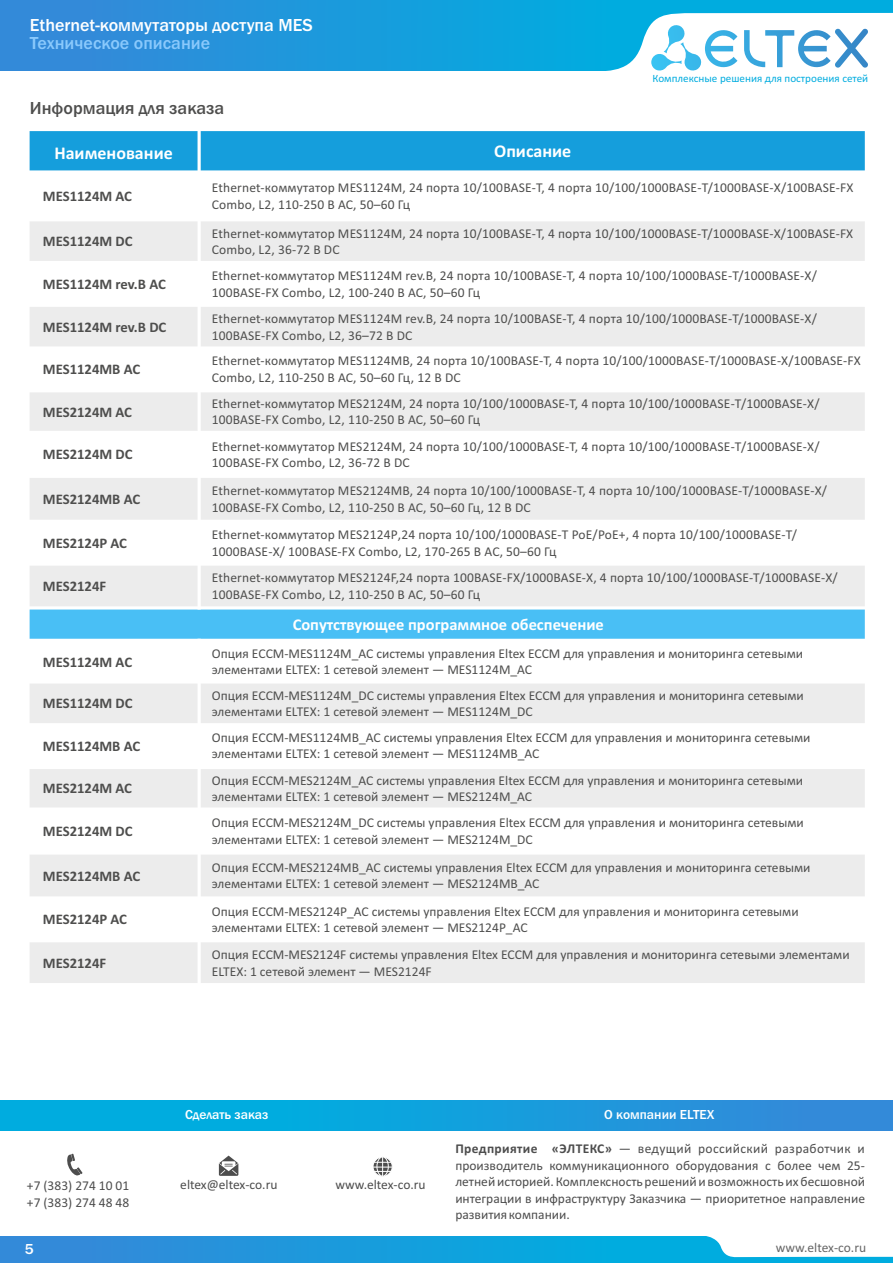
<style>
.page{position:relative;width:893px;height:1263px;background:#fff}
.page>*{position:absolute;margin:0;border:0;box-sizing:border-box;transform-origin:0 0}
.t1{font:500 18px "Franklin Gothic";color:#fff}
.t2{font:700 18px "Calibri";color:#fff}
.t3{font:500 18px "Franklin Gothic";color:#8ac9fc}
.t4{font:500 18px "Franklin Gothic";color:#4e4e4d}
.t5{font:700 16.5px "Calibri";color:#fff}
.t6{font:500 15px "Franklin Gothic";color:#fff}
.t7{font:700 14.7px "Calibri";color:#4e4e4d}
.t8{font:13.5px/16.5px "Calibri";color:#4e4e4d}
.t9{font:13.5px/16.5px "Calibri";color:#4d4d4d}
.t10{font:500 13.5px "Franklin Gothic";color:#fff}
.t11{font:13.5px "Calibri";color:#666}
.t12{font:11.1px "Calibri";color:#00acdf}
.s1{font-weight:700}
</style>
<div class="page">
<div style="left:0;top:0;width:893px;height:71px;background:linear-gradient(to right,#3489d9,#00b4e0)"></div>
<svg style="left:589px;top:13px;width:304px;height:58px"></svg>
<div style="left:0;top:1236px;width:893px;height:27px;background:linear-gradient(to right,#3489d9,#00b4e0)"></div>
<svg style="left:703px;top:1236px;width:190px;height:21px"></svg>
<div style="left:0;top:1100px;width:893px;height:30px;background:linear-gradient(to right,#00b4e0,#3489d9)"></div>
<svg style="left:219px;top:1155px;width:19px;height:21px"></svg>
<div style="left:373px;top:1156px;width:20px;height:21px;background:#fafafa;border:1px solid #fff;border-radius:50%"></div>
<div style="left:376px;top:1156px;width:13px;height:20px;background:#fefefe;border:1px solid #fff;border-radius:50%"></div>
<svg style="left:373px;top:1157px;width:19px;height:19px"></svg>
<svg style="left:67px;top:1154px;width:16px;height:22px"></svg>
<div style="left:28px;top:129px;width:171px;height:43px;background:#159edc"></div>
<div style="left:199px;top:129px;width:667px;height:43px;background:#159edc"></div>
<div style="left:28px;top:220px;width:171px;height:42px;background:#ececec"></div>
<div style="left:199px;top:220px;width:667px;height:42px;background:#ececec"></div>
<div style="left:28px;top:305px;width:171px;height:43px;background:#ececec"></div>
<div style="left:199px;top:305px;width:667px;height:43px;background:#ececec"></div>
<div style="left:28px;top:391px;width:171px;height:41px;background:#ececec"></div>
<div style="left:199px;top:391px;width:667px;height:41px;background:#ececec"></div>
<div style="left:28px;top:476px;width:171px;height:45px;background:#ececec"></div>
<div style="left:199px;top:476px;width:667px;height:45px;background:#ececec"></div>
<div style="left:28px;top:564px;width:171px;height:44px;background:#ececec"></div>
<div style="left:199px;top:564px;width:667px;height:44px;background:#ececec"></div>
<div style="left:28px;top:608px;width:838px;height:32px;background:#49bff5"></div>
<div style="left:28px;top:682px;width:171px;height:43px;background:#ececec"></div>
<div style="left:199px;top:682px;width:667px;height:43px;background:#ececec"></div>
<div style="left:28px;top:767px;width:171px;height:42px;background:#ececec"></div>
<div style="left:199px;top:767px;width:667px;height:42px;background:#ececec"></div>
<div style="left:28px;top:853px;width:171px;height:45px;background:#ececec"></div>
<div style="left:199px;top:853px;width:667px;height:45px;background:#ececec"></div>
<div style="left:28px;top:941px;width:171px;height:44px;background:#ececec"></div>
<div style="left:199px;top:941px;width:667px;height:44px;background:#ececec"></div>
<hr style="left:26px;top:128px;width:4px;height:858px;background:#fff">
<hr style="left:198px;top:639px;width:3px;height:347px;background:#fff">
<hr style="left:198px;top:128px;width:3px;height:481px;background:#fff">
<hr style="left:865px;top:128px;width:3px;height:858px;background:#fff">
<hr style="left:26px;top:983px;width:842px;height:3px;background:#fff">
<hr style="left:26px;top:939px;width:842px;height:3px;background:#fff">
<hr style="left:26px;top:896px;width:842px;height:3px;background:#fff">
<hr style="left:26px;top:851px;width:842px;height:3px;background:#fff">
<hr style="left:26px;top:807px;width:842px;height:4px;background:#fff">
<hr style="left:26px;top:766px;width:842px;height:3px;background:#fff">
<hr style="left:26px;top:723px;width:842px;height:3px;background:#fff">
<hr style="left:26px;top:680px;width:842px;height:3px;background:#fff">
<hr style="left:26px;top:639px;width:842px;height:3px;background:#fff">
<hr style="left:26px;top:606px;width:842px;height:3px;background:#fff">
<hr style="left:26px;top:562px;width:842px;height:4px;background:#fff">
<hr style="left:26px;top:520px;width:842px;height:3px;background:#fff">
<hr style="left:26px;top:475px;width:842px;height:3px;background:#fff">
<hr style="left:26px;top:431px;width:842px;height:3px;background:#fff">
<hr style="left:26px;top:389px;width:842px;height:3px;background:#fff">
<hr style="left:26px;top:346px;width:842px;height:4px;background:#fff">
<hr style="left:26px;top:304px;width:842px;height:3px;background:#fff">
<hr style="left:26px;top:261px;width:842px;height:3px;background:#fff">
<hr style="left:26px;top:218px;width:842px;height:3px;background:#fff">
<svg style="left:29px;top:170px;width:836px;height:2px;background:#cbe9f7"></svg>
<hr style="left:26px;top:128px;width:842px;height:3px;background:#fff">
<h1 class="t1" style="left:30px;top:19px;width:284px">Ethernet-коммутаторы доступа MES</h1>
<h1 class="t3" style="left:30px;top:36px;width:182px">Техническое описание</h1>
<h1 class="t4" style="left:30px;top:102px;width:196px">Информация для заказа</h1>
<p class="t12" style="left:652px;top:73px;width:217px">Комплексные решения для построения сетей</p>
<h1 class="t2" style="left:54px;top:146px;width:120px">Наименование</h1>
<h1 class="t2" style="left:494px;top:143px;width:79px">Описание</h1>
<p class="t7" style="left:43px;top:190px;width:91px">MES1124M AC</p>
<p class="t8" style="left:212px;top:181px;width:643px">Ethernet-коммутатор MES1124M, 24 порта 10/100BASE-T, 4 порта 10/100/1000BASE-T/1000BASE-X/100BASE-FX<br>Combo, L2, 110-250 В AC, 50–60 Гц</p>
<p class="t7" style="left:43px;top:235px;width:91px">MES1124M DC</p>
<p class="t8" style="left:212px;top:226px;width:643px">Ethernet-коммутатор MES1124M, 24 порта 10/100BASE-T, 4 порта 10/100/1000BASE-T/1000BASE-X/100BASE-FX<br>Combo, L2, 36-72 В DC</p>
<p class="t7" style="left:43px;top:278px;width:124px">MES1124M rev.B AC</p>
<p class="t8" style="left:212px;top:269px;width:607px">Ethernet-коммутатор MES1124M rev.B, 24 порта 10/100BASE-T, 4 порта 10/100/1000BASE-T/1000BASE-X/<br>100BASE-FX Combo, L2, 100-240 В AC, 50–60 Гц</p>
<p class="t7" style="left:43px;top:321px;width:125px">MES1124M rev.B DC</p>
<p class="t8" style="left:212px;top:311px;width:607px">Ethernet-коммутатор MES1124M rev.B, 24 порта 10/100BASE-T, 4 порта 10/100/1000BASE-T/1000BASE-X/<br>100BASE-FX Combo, L2, 36–72 В DC</p>
<p class="t7" style="left:43px;top:363px;width:99px">MES1124MB AC</p>
<p class="t8" style="left:212px;top:353px;width:650px">Ethernet-коммутатор MES1124MB, 24 порта 10/100BASE-T, 4 порта 10/100/1000BASE-T/1000BASE-X/100BASE-FX<br>Combo, L2, 110-250 В AC, 50–60 Гц, 12 В DC</p>
<p class="t7" style="left:43px;top:406px;width:91px">MES2124M AC</p>
<p class="t8" style="left:212px;top:396px;width:609px">Ethernet-коммутатор MES2124M, 24 порта 10/100/1000BASE-T, 4 порта 10/100/1000BASE-T/1000BASE-X/<br>100BASE-FX Combo, L2, 110-250 В AC, 50–60 Гц</p>
<p class="t7" style="left:43px;top:448px;width:91px">MES2124M DC</p>
<p class="t8" style="left:212px;top:439px;width:609px">Ethernet-коммутатор MES2124M, 24 порта 10/100/1000BASE-T, 4 порта 10/100/1000BASE-T/1000BASE-X/<br>100BASE-FX Combo, L2, 36-72 В DC</p>
<p class="t7" style="left:43px;top:493px;width:99px">MES2124MB AC</p>
<p class="t8" style="left:212px;top:483px;width:617px">Ethernet-коммутатор MES2124MB, 24 порта 10/100/1000BASE-T, 4 порта 10/100/1000BASE-T/1000BASE-X/<br>100BASE-FX Combo, L2, 110-250 В AC, 50–60 Гц, 12 В DC</p>
<p class="t7" style="left:43px;top:537px;width:86px">MES2124P AC</p>
<p class="t8" style="left:212px;top:527px;width:587px">Ethernet-коммутатор MES2124P,24 порта 10/100/1000BASE-T PoE/PoE+, 4 порта 10/100/1000BASE-T/<br>1000BASE-X/ 100BASE-FX Combo, L2, 170-265 В AC, 50–60 Гц</p>
<p class="t7" style="left:43px;top:580px;width:65px">MES2124F</p>
<p class="t8" style="left:212px;top:571px;width:627px">Ethernet-коммутатор MES2124F,24 порта 100BASE-FX/1000BASE-X, 4 порта 10/100/1000BASE-T/1000BASE-X/<br>100BASE-FX Combo, L2, 110-250 В AC, 50–60 Гц</p>
<p class="t5" style="left:293px;top:617px;width:313px">Сопутствующее программное обеспечение</p>
<p class="t7" style="left:43px;top:656px;width:91px">MES1124M AC</p>
<p class="t8" style="left:212px;top:646px;width:593px">Опция ECCM-MES1124M_AC системы управления Eltex ECCM для управления и мониторинга сетевыми элементами ELTEX: 1 сетевой элемент — MES1124M_AC</p>
<p class="t7" style="left:43px;top:697px;width:91px">MES1124M DC</p>
<p class="t8" style="left:212px;top:688px;width:593px">Опция ECCM-MES1124M_DC системы управления Eltex ECCM для управления и мониторинга сетевыми элементами ELTEX: 1 сетевой элемент — MES1124M_DC</p>
<p class="t7" style="left:43px;top:740px;width:99px">MES1124MB AC</p>
<p class="t8" style="left:212px;top:730px;width:600px">Опция ECCM-MES1124MB_AC системы управления Eltex ECCM для управления и мониторинга сетевыми элементами ELTEX: 1 сетевой элемент — MES1124MB_AC</p>
<p class="t7" style="left:43px;top:782px;width:91px">MES2124M AC</p>
<p class="t8" style="left:212px;top:773px;width:593px">Опция ECCM-MES2124M_AC системы управления Eltex ECCM для управления и мониторинга сетевыми элементами ELTEX: 1 сетевой элемент — MES2124M_AC</p>
<p class="t7" style="left:43px;top:825px;width:91px">MES2124M DC</p>
<p class="t8" style="left:212px;top:816px;width:593px">Опция ECCM-MES2124M_DC системы управления Eltex ECCM для управления и мониторинга сетевыми элементами ELTEX: 1 сетевой элемент — MES2124M_DC</p>
<p class="t7" style="left:43px;top:869px;width:99px">MES2124MB AC</p>
<p class="t8" style="left:212px;top:860px;width:600px">Опция ECCM-MES2124MB_AC системы управления Eltex ECCM для управления и мониторинга сетевыми элементами ELTEX: 1 сетевой элемент — MES2124MB_AC</p>
<p class="t7" style="left:43px;top:913px;width:86px">MES2124P AC</p>
<p class="t8" style="left:212px;top:904px;width:588px">Опция ECCM-MES2124P_AC системы управления Eltex ECCM для управления и мониторинга сетевыми элементами ELTEX: 1 сетевой элемент — MES2124P_AC</p>
<p class="t7" style="left:43px;top:957px;width:65px">MES2124F</p>
<p class="t8" style="left:212px;top:947px;width:639px">Опция ECCM-MES2124F системы управления Eltex ECCM для управления и мониторинга сетевыми элементами<br>ELTEX: 1 сетевой элемент — MES2124F</p>
<p class="t10" style="left:185px;top:1109px;width:85px">Сделать заказ</p>
<p class="t9" style="left:27px;top:1179px;width:104px">+7 (383) 274 10 01 +7 (383) 274 48 48</p>
<p class="t9" style="left:180px;top:1177px;width:99px">eltex@eltex-co.ru</p>
<p class="t9" style="left:335px;top:1177px;width:92px">www.eltex-co.ru</p>
<p class="t10" style="left:604px;top:1110px;width:112px">О компании ELTEX</p>
<p class="t9" style="left:455px;top:1141px;width:411px;text-align:justify"><span class="s1">Предприятие «ЭЛТЕКС»</span> — ведущий российский разработчик и производитель коммуникационного оборудования с более чем 25- летней историей. Комплексность решений и возможность их бесшовной интеграции в инфраструктуру Заказчика — приоритетное направление развития компании.</p>
<p class="t6" style="left:25px;top:1243px;width:10px">5</p>
<p class="t11" style="left:776px;top:1242px;width:92px">www.eltex-co.ru</p>
</div>
